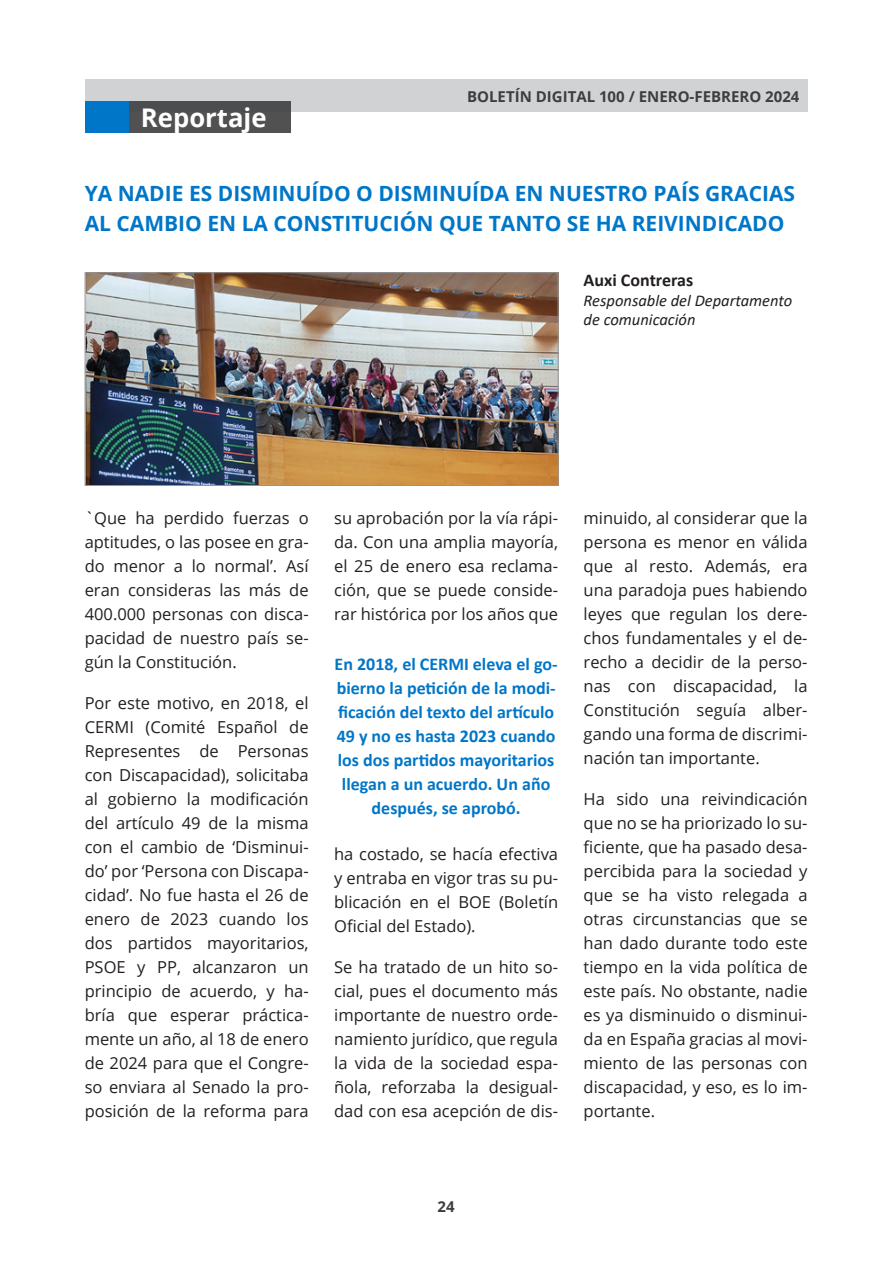
<style>
.page{position:relative;width:893px;height:1263px;background:#fff}
.page>*{position:absolute;margin:0;border:0;box-sizing:border-box;transform-origin:0 0}
.t1{font:700 25.65px "Open Sans";color:#fff}
.t2{font:700 21px/30px "Open Sans";color:#0076c8}
.t3{font:700 18px/24px "Calibri";color:#0076c8;text-align:center}
.t4{font:700 18px "Calibri";color:#231f20}
.t5{font:16.5px/24px "Open Sans";color:#231f20;text-align:justify}
.t6{font:italic 16.5px/19.8px "Calibri";color:#231f20}
.t7{font:700 15px "Open Sans";color:#3e3e3f}
</style>
<div class="page">
<img style="left:87px;top:274px;width:469px;height:210px">
<div style="left:85px;top:272px;width:473px;height:214px;border:1px solid #939598"></div>
<div style="left:85px;top:80px;width:723px;height:32px;background:#d1d2d4"></div>
<div style="left:129px;top:101px;width:162px;height:32px;background:#515152"></div>
<div style="left:85px;top:101px;width:44px;height:32px;background:#0076c8"></div>
<p class="t1" style="left:141px;top:99px;width:127px">Reportaje</p>
<p class="t7" style="left:467px;top:86px;width:334px">BOLETÍN DIGITAL 100 / ENERO-FEBRERO 2024</p>
<p class="t2" style="left:85px;top:178px;width:712px">YA NADIE ES DISMINUÍDO O DISMINUÍDA EN NUESTRO PAÍS GRACIAS<br>AL CAMBIO EN LA CONSTITUCIÓN QUE TANTO SE HA REIVINDICADO</p>
<p class="t4" style="left:584px;top:267px;width:111px">Auxi Contreras</p>
<p class="t6" style="left:584px;top:289px;width:210px">Responsable del Departamento de comunicación</p>
<p class="t5" style="left:85px;top:506px;width:225px">`Que ha perdido fuerzas o aptitudes, o las posee en gra&shy;do menor a lo normal’. Así eran consideras las más de 400.000 personas con disca&shy;pacidad de nuestro país se&shy;gún la Constitución.</p>
<p class="t5" style="left:85px;top:691px;width:225px">Por este motivo, en 2018, el CERMI (Comité Español de Representes de Personas con Discapacidad), solicitaba al gobierno la modificación del artículo 49 de la misma con el cambio de ‘Disminui&shy;do’ por ‘Persona con Discapa&shy;cidad’. No fue hasta el 26 de enero de 2023 cuando los dos partidos mayoritarios, PSOE y PP, alcanzaron un principio de acuerdo, y ha&shy;bría que esperar práctica&shy;mente un año, al 18 de enero de 2024 para que el Congre&shy;so enviara al Senado la pro&shy;posición de la reforma para</p>
<p class="t5" style="left:334px;top:506px;width:225px">su aprobación por la vía rápi&shy;da. Con una amplia mayoría, el 25 de enero esa reclama&shy;ción, que se puede conside&shy;rar histórica por los años que</p>
<p class="t3" style="left:335px;top:652px;width:225px">En 2018, el CERMI eleva el go&shy;bierno la petición de la modi&shy;ficación del texto del artículo<br>49 y no es hasta 2023 cuando los dos partidos mayoritarios llegan a un acuerdo. Un año después, se aprobó.</p>
<p class="t5" style="left:334px;top:842px;width:225px">ha costado, se hacía efectiva y entraba en vigor tras su pu&shy;blicación en el BOE (Boletín Oficial del Estado).</p>
<p class="t5" style="left:334px;top:955px;width:225px">Se ha tratado de un hito so&shy;cial, pues el documento más importante de nuestro orde&shy;namiento jurídico, que regula la vida de la sociedad espa&shy;ñola, reforzaba la desigual&shy;dad con esa acepción de dis-</p>
<p class="t5" style="left:584px;top:506px;width:225px">minuido, al considerar que la persona es menor en válida que al resto. Además, era una paradoja pues habiendo leyes que regulan los dere&shy;chos fundamentales y el de&shy;recho a decidir de la perso&shy;nas con discapacidad, la Constitución seguía alber&shy;gando una forma de discrimi&shy;nación tan importante.</p>
<p class="t5" style="left:584px;top:787px;width:225px">Ha sido una reivindicación que no se ha priorizado lo su&shy;ficiente, que ha pasado desa&shy;percibida para la sociedad y que se ha visto relegada a otras circunstancias que se han dado durante todo este tiempo en la vida política de este país. No obstante, nadie es ya disminuido o disminui&shy;da en España gracias al movi&shy;miento de las personas con discapacidad, y eso, es lo im&shy;portante.</p>
<p class="t7" style="left:438px;top:1195px;width:19px">24</p>
</div>
